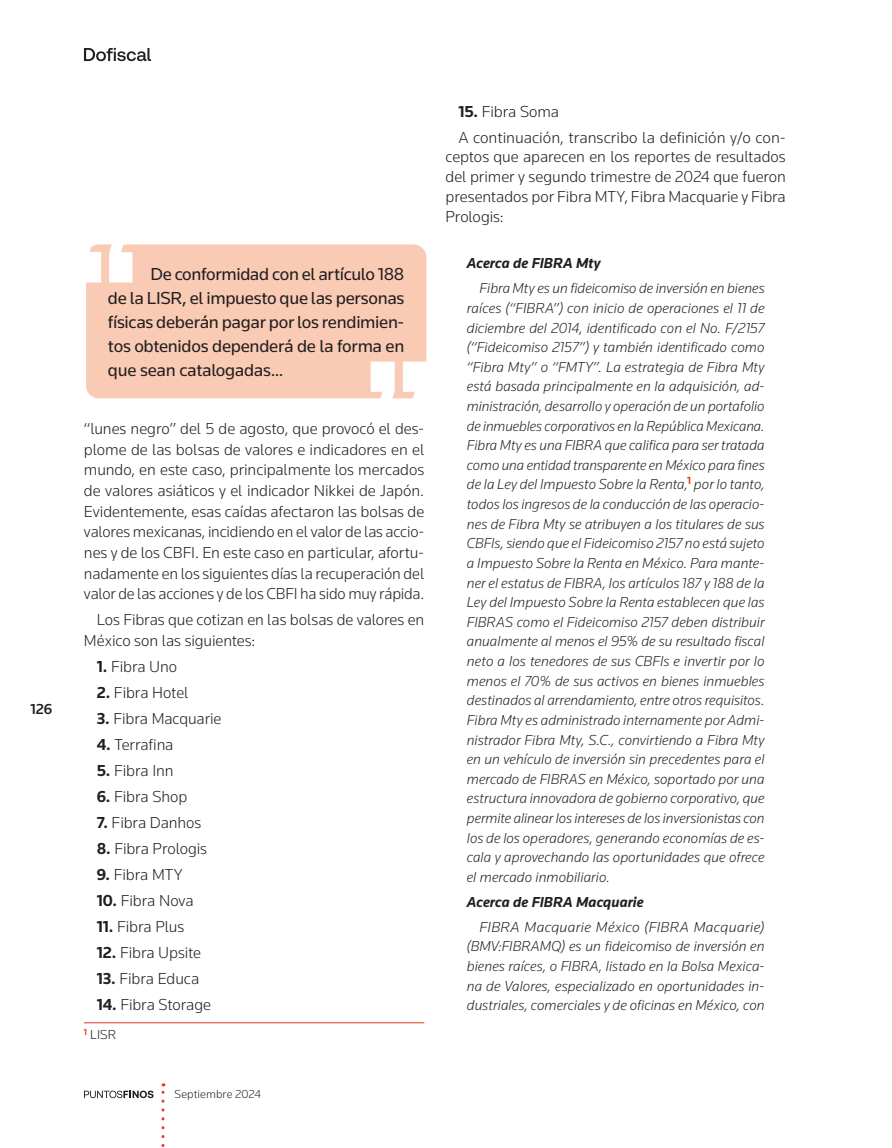
<style>
.page{position:relative;width:892px;height:1148px;background:#fff}
.page>*{position:absolute;margin:0;border:0;box-sizing:border-box;transform-origin:0 0}
.Flash{font:18px/24px "Knowledge";letter-spacing:-.015em;color:#231f20;text-align:justify}
.a_parrafo{font:300 16.5px/20.7px "Knowledge";letter-spacing:-.005em;color:#231f20;text-align:justify}
.a_cita{font:italic 300 15px/19.6px "Knowledge";color:#231f20;text-align:justify}
.a_cita-2{font:italic 700 15px "Knowledge";color:#231f20}
.t1{font:500 15px "Knowledge";color:#231f20}
.a_nota{font:300 13.5px "Knowledge";color:#231f20}
.t2{font:300 12px "Knowledge";letter-spacing:.01em;color:#231f20}
.s1{font-weight:700}
</style>
<div class="page">
<svg style="left:84px;top:1090px;width:69px;height:8px"></svg>
<svg style="left:161px;top:1083px;width:3px;height:64px"></svg>
<svg style="left:84px;top:48px;width:67px;height:13px"></svg>
<hr style="left:84px;top:1022px;width:340px;height:1px;background:#e43b20">
<div style="left:86px;top:244px;width:340px;height:154px;background:#f9cbb4;border-radius:13px"></div>
<svg style="left:371px;top:361px;width:56px;height:38px"></svg>
<svg style="left:86px;top:244px;width:46px;height:38px"></svg>
<p class="t1" style="left:30px;top:699px;width:23px">126</p>
<p class="Flash" style="left:108px;top:262px;width:298px;text-indent:43px">De conformidad con el artículo 188 de la LISR, el impuesto que las personas físicas deberán pagar por los rendimien&shy;tos obtenidos dependerá de la forma en que sean catalogadas...</p>
<p class="a_parrafo" style="left:84px;top:418px;width:342px">“lunes negro” del 5 de agosto, que provocó el des&shy;plome de las bolsas de valores e indicadores en el mundo, en este caso, principalmente los mercados de valores asiáticos y el indicador Nikkei de Japón.<br>Evidentemente, esas caídas afectaron las bolsas de valores mexicanas, incidiendo en el valor de las accio&shy;nes y de los CBFI. En este caso en particular, afortu&shy;nadamente en los siguientes días la recuperación del valor de las acciones y de los CBFI ha sido muy rápida.</p>
<p class="a_parrafo" style="left:84px;top:609px;width:342px;text-indent:13px">Los Fibras que cotizan en las bolsas de valores en<br>México son las siguientes:</p>
<p class="a_parrafo" style="left:97px;top:656px;width:82px"><span class="s1">1.</span> Fibra Uno</p>
<p class="a_parrafo" style="left:97px;top:682px;width:93px"><span class="s1">2.</span> Fibra Hotel</p>
<p class="a_parrafo" style="left:97px;top:708px;width:126px"><span class="s1">3.</span> Fibra Macquarie</p>
<p class="a_parrafo" style="left:97px;top:734px;width:78px"><span class="s1">4.</span> Terrafina</p>
<p class="a_parrafo" style="left:97px;top:760px;width:78px"><span class="s1">5.</span> Fibra Inn</p>
<p class="a_parrafo" style="left:97px;top:786px;width:92px"><span class="s1">6.</span> Fibra Shop</p>
<p class="a_parrafo" style="left:97px;top:812px;width:106px"><span class="s1">7.</span> Fibra Danhos</p>
<p class="a_parrafo" style="left:97px;top:838px;width:112px"><span class="s1">8.</span> Fibra Prologis</p>
<p class="a_parrafo" style="left:97px;top:864px;width:88px"><span class="s1">9.</span> Fibra MTY</p>
<p class="a_parrafo" style="left:97px;top:890px;width:99px"><span class="s1">10.</span> Fibra Nova</p>
<p class="a_parrafo" style="left:97px;top:916px;width:89px"><span class="s1">11.</span> Fibra Plus</p>
<p class="a_parrafo" style="left:97px;top:941px;width:106px"><span class="s1">12.</span> Fibra Upsite</p>
<p class="a_parrafo" style="left:97px;top:967px;width:104px"><span class="s1">13.</span> Fibra Educa</p>
<p class="a_parrafo" style="left:97px;top:993px;width:116px"><span class="s1">14.</span> Fibra Storage</p>
<p class="a_nota" style="left:84px;top:1026px;width:34px"><sup>1</sup> LISR</p>
<p class="t2" style="left:174px;top:1086px;width:88px">Septiembre 2024</p>
<p class="a_parrafo" style="left:458px;top:101px;width:102px"><span class="s1">15.</span> Fibra Soma</p>
<p class="a_parrafo" style="left:445px;top:127px;width:342px;line-height:20px;text-indent:13px">A continuación, transcribo la definición y/o con&shy;ceptos que aparecen en los reportes de resultados del primer y segundo trimestre de 2024 que fueron presentados por Fibra MTY, Fibra Macquarie y Fibra Prologis:</p>
<p class="a_cita-2" style="left:467px;top:254px;width:135px">Acerca de FIBRA Mty</p>
<p class="a_cita" style="left:467px;top:278px;width:299px;text-indent:13px">Fibra Mty es un fideicomiso de inversión en bienes raíces (“FIBRA”) con inicio de operaciones el 11 de diciembre del 2014, identificado con el No. F/2157 (“Fideicomiso 2157”) y también identificado como “Fibra Mty” o “FMTY”. La estrategia de Fibra Mty está basada principalmente en la adquisición, ad&shy;ministración, desarrollo y operación de un portafolio de inmuebles corporativos en la República Mexicana.<br>Fibra Mty es una FIBRA que califica para ser tratada como una entidad transparente en México para fines de la Ley del Impuesto Sobre la Renta,<sup>1</sup> por lo tanto, todos los ingresos de la conducción de las operacio&shy;nes de Fibra Mty se atribuyen a los titulares de sus CBFIs, siendo que el Fideicomiso 2157 no está sujeto a Impuesto Sobre la Renta en México. Para mante&shy;ner el estatus de FIBRA, los artículos 187 y 188 de la Ley del Impuesto Sobre la Renta establecen que las FIBRAS como el Fideicomiso 2157 deben distribuir anualmente al menos el 95% de su resultado fiscal neto a los tenedores de sus CBFIs e invertir por lo menos el 70% de sus activos en bienes inmuebles destinados al arrendamiento, entre otros requisitos.<br>Fibra Mty es administrado internamente por Admi&shy;nistrador Fibra Mty, S.C., convirtiendo a Fibra Mty en un vehículo de inversión sin precedentes para el mercado de FIBRAS en México, soportado por una estructura innovadora de gobierno corporativo, que permite alinear los intereses de los inversionistas con los de los operadores, generando economías de es&shy;cala y aprovechando las oportunidades que ofrece el mercado inmobiliario.</p>
<p class="a_cita-2" style="left:467px;top:892px;width:178px">Acerca de FIBRA Macquarie</p>
<p class="a_cita" style="left:467px;top:916px;width:299px;text-indent:13px">FIBRA Macquarie México (FIBRA Macquarie) (BMV:FIBRAMQ) es un fideicomiso de inversión en bienes raíces, o FIBRA, listado en la Bolsa Mexica&shy;na de Valores, especializado en oportunidades in&shy;dustriales, comerciales y de oficinas en México, con</p>
</div>
